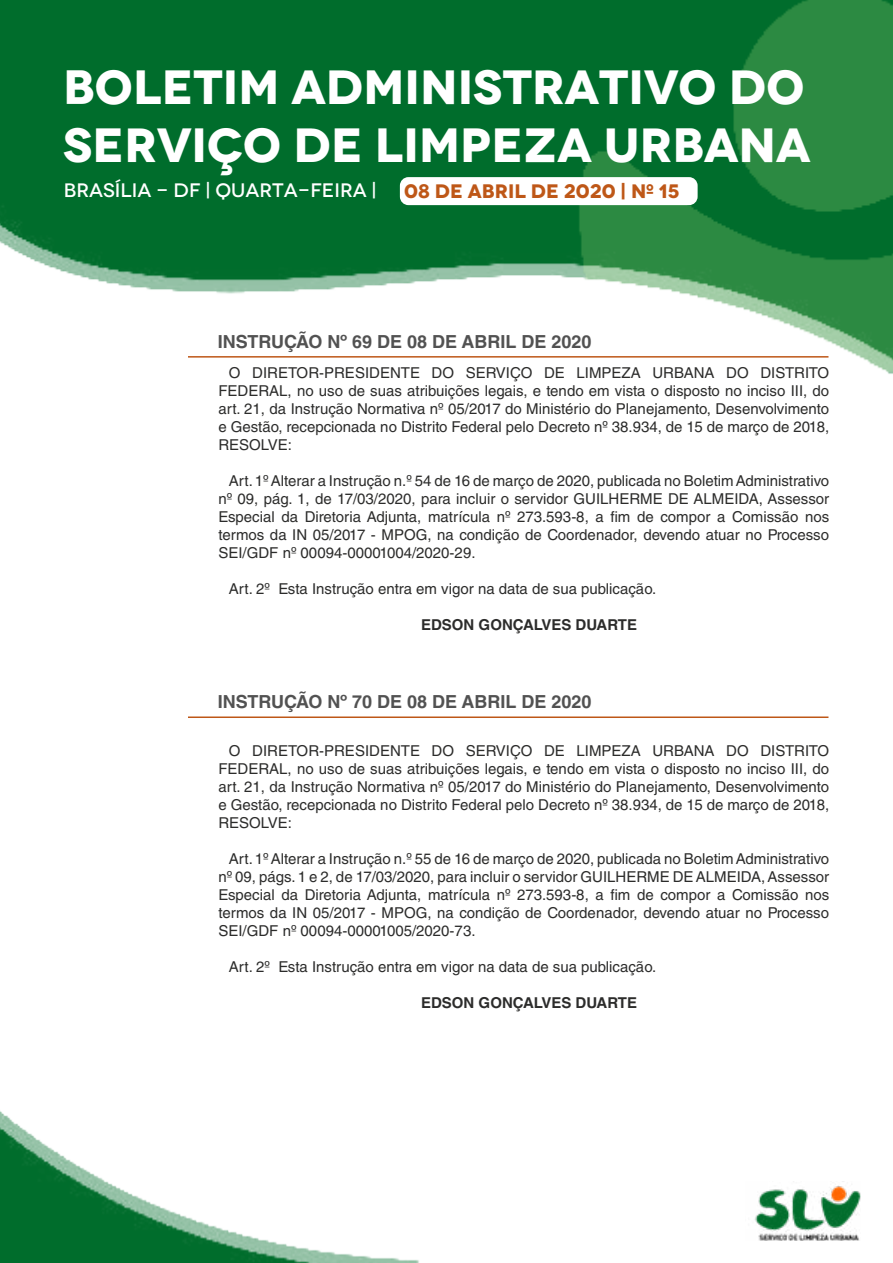
<style>
.page{position:relative;width:893px;height:1263px;background:#fff}
.page>*{position:absolute;margin:0;border:0;box-sizing:border-box;transform-origin:0 0}
.t1{font:700 expanded 48px/57.6px "Novecento";color:#fff}
.t2{font:500 expanded 19.5px "Novecento";color:#fff}
.t3{font:700 expanded 19.5px "Novecento";color:#be5717}
.t4{font:700 18px "Helvetica LT Std";color:#525252}
.t5{font:15px/18px "Helvetica LT Std";color:#2c2c2b;text-align:justify}
.t6{font:700 15px "Helvetica LT Std";color:#2c2c2b}
</style>
<div class="page">
<img style="left:0;top:0;width:893px;height:1263px">
<img style="left:745px;top:1181px;width:116px;height:60px">
<hr style="left:188px;top:356px;width:640px;height:2px;background:#be5717">
<div style="left:400px;top:177px;width:298px;height:28px;background:#fff;border-radius:9px"></div>
<hr style="left:188px;top:716px;width:640px;height:2px;background:#be5717">
<h1 class="t1" style="left:63px;top:59px;width:749px">BOLETIM ADMINISTRATIVO DO<br>SERVIÇO DE LIMPEZA URBANA</h1>
<h2 class="t2" style="left:64px;top:179px;width:315px">BRASÍLIA - DF | QUARTA-FEIRA |</h2>
<h2 class="t3" style="left:404px;top:179px;width:277px">08 DE ABRIL DE 2020 | Nº 15</h2>
<p class="t4" style="left:218px;top:330px;width:375px">INSTRUÇÃO Nº 69 DE 08 DE ABRIL DE 2020</p>
<p class="t5" style="left:218px;top:364px;width:612px;text-indent:10px">O DIRETOR-PRESIDENTE DO SERVIÇO DE LIMPEZA URBANA DO DISTRITO FEDERAL, no uso de suas atribuições legais, e tendo em vista o disposto no inciso III, do art. 21, da Instrução Normativa nº 05/2017 do Ministério do Planejamento, Desenvolvimento e Gestão, recepcionada no Distrito Federal pelo Decreto nº 38.934, de 15 de março de 2018, RESOLVE:</p>
<p class="t5" style="left:218px;top:472px;width:612px;text-indent:10px">Art. 1º Alterar a Instrução n.º 54 de 16 de março de 2020, publicada no Boletim Administrativo nº 09, pág. 1, de 17/03/2020, para incluir o servidor GUILHERME DE ALMEIDA, Assessor Especial da Diretoria Adjunta, matrícula nº 273.593-8, a fim de compor a Comissão nos termos da IN 05/2017 - MPOG, na condição de Coordenador, devendo atuar no Processo SEI/GDF nº 00094-00001004/2020-29.</p>
<p class="t5" style="left:229px;top:580px;width:429px">Art. 2º Esta Instrução entra em vigor na data de sua publicação.</p>
<p class="t6" style="left:421px;top:616px;width:217px">EDSON GONÇALVES DUARTE</p>
<p class="t4" style="left:218px;top:691px;width:375px">INSTRUÇÃO Nº 70 DE 08 DE ABRIL DE 2020</p>
<p class="t5" style="left:218px;top:742px;width:612px;text-indent:10px">O DIRETOR-PRESIDENTE DO SERVIÇO DE LIMPEZA URBANA DO DISTRITO FEDERAL, no uso de suas atribuições legais, e tendo em vista o disposto no inciso III, do art. 21, da Instrução Normativa nº 05/2017 do Ministério do Planejamento, Desenvolvimento e Gestão, recepcionada no Distrito Federal pelo Decreto nº 38.934, de 15 de março de 2018, RESOLVE:</p>
<p class="t5" style="left:218px;top:850px;width:612px;text-indent:10px">Art. 1º Alterar a Instrução n.º 55 de 16 de março de 2020, publicada no Boletim Administrativo nº 09, págs. 1 e 2, de 17/03/2020, para incluir o servidor GUILHERME DE ALMEIDA, Assessor Especial da Diretoria Adjunta, matrícula nº 273.593-8, a fim de compor a Comissão nos termos da IN 05/2017 - MPOG, na condição de Coordenador, devendo atuar no Processo SEI/GDF nº 00094-00001005/2020-73.</p>
<p class="t5" style="left:229px;top:958px;width:429px">Art. 2º Esta Instrução entra em vigor na data de sua publicação.</p>
<p class="t6" style="left:421px;top:994px;width:217px">EDSON GONÇALVES DUARTE</p>
</div>
